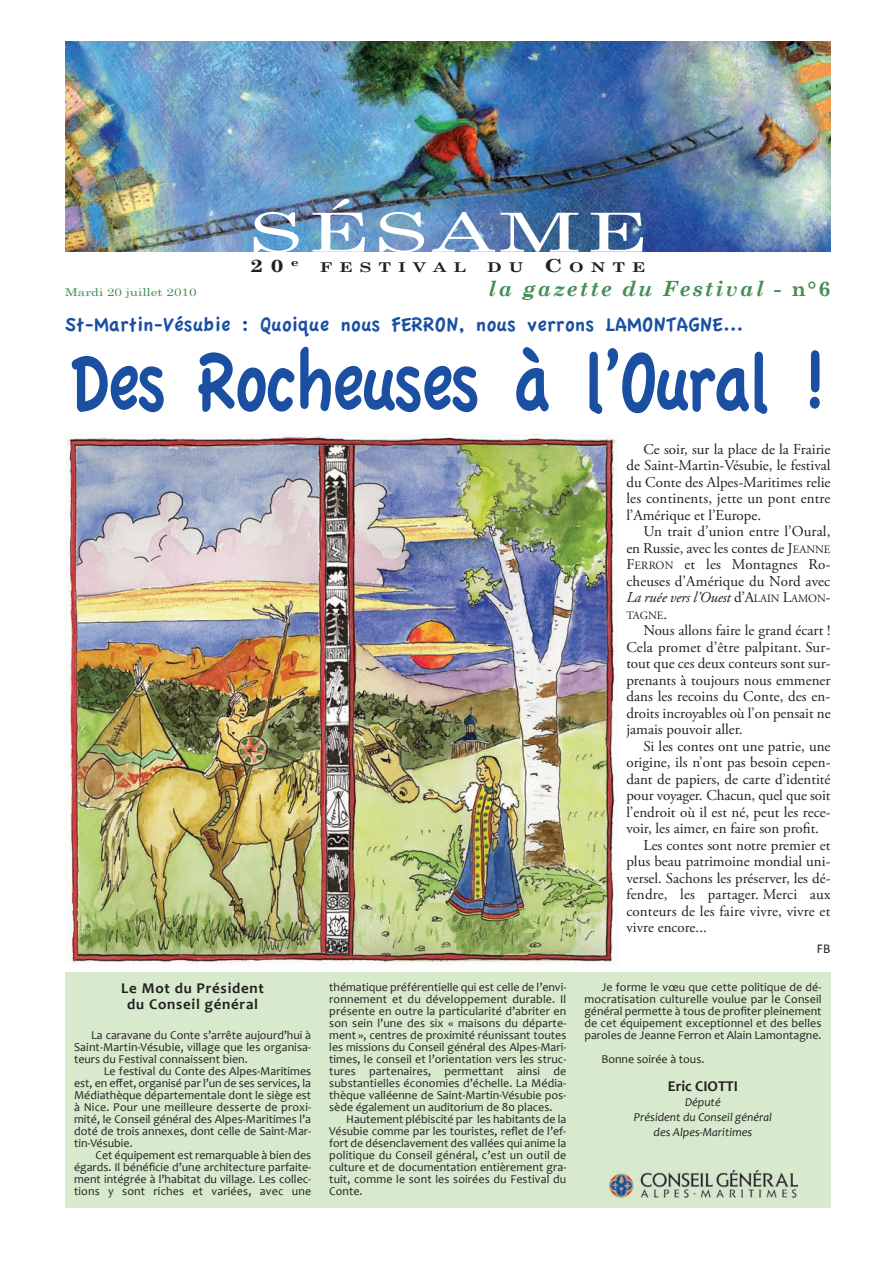
<style>
.page{position:relative;width:893px;height:1263px;background:#fff}
.page>*{position:absolute;margin:0;border:0;box-sizing:border-box;transform-origin:0 0}
.t1{font:86.4px "Apple Casual";letter-spacing:-.05em;color:#1a4fa2;scale:.83 1}
.t2{font:54px "Century Schoolbook";letter-spacing:.05em;color:#fff;scale:1.6 1}
.t3{font:21px "Apple Casual";color:#1a4fa2}
.t4{font:italic 700 21px "Century Schoolbook";letter-spacing:.1em;color:#458f55}
.t5{font:700 18px "Century Schoolbook";color:#231f20;scale:1.3 1}
.t6{font:15px/16.5px "Adobe Garamond Pro";color:#231f20;text-align:justify}
.t7{font:700 15px/16.5px "Candara";letter-spacing:.05em;color:#231f20;text-align:center}
.t8{font:700 15px "Candara";color:#231f20}
.t9{font:700 13.5px "Century Schoolbook";letter-spacing:.4em;color:#231f20;scale:1.3 1}
.t10{font:13.5px "Calibri";color:#231f20}
.t11{font:12px/12px "Candara";color:#231f20;text-align:justify}
.t12{font:italic 12px/15px "Candara";color:#231f20;text-align:center}
.t13{font:11.25px "Adobe Garamond Pro";letter-spacing:-.01em;color:#231f20}
.t14{font:10.8px "Century Schoolbook";color:#458f55;scale:1.25 1}
.s1{font-size:18px}
.s2{font-style:normal}
.s3{font-size:11.25px}
.s4{font-style:italic}
.s5{font-size:15px}
</style>
<div class="page">
<img style="left:65px;top:42px;width:765px;height:209px">
<div style="left:65px;top:973px;width:765px;height:235px;background:#d8eace"></div>
<img style="left:610px;top:1170px;width:187px;height:28px">
<img style="left:65px;top:434px;width:553px;height:530px">
<h2 class="t2" style="left:248px;top:199px;width:251px">SÉSAME</h2>
<p class="t9" style="left:320px;top:258px;width:114px">FESTIVAL</p>
<p class="t9" style="left:487px;top:258px;width:123px">DU <span class="s1">C</span>ONTE</p>
<h3 class="t5" style="left:250px;top:254px;width:39px">20<sup>E</sup></h3>
<p class="t14" style="left:65px;top:285px;width:107px">Mardi 20 juillet 2010</p>
<h3 class="t4" style="left:488px;top:276px;width:344px">la gazette du Festival - <span class="s2">N°6</span></h3>
<h3 class="t3" style="left:65px;top:314px;width:679px">St-Martin-Vésubie : Quoique nous FERRON, nous verrons LAMONTAGNE...</h3>
<h1 class="t1" style="left:69px;top:340px;width:913px">Des Rocheuses à l’Oural !</h1>
<p class="t7" style="left:121px;top:979px;width:144px">Le Mot du Président du Conseil général</p>
<p class="t11" style="left:74px;top:1029px;width:239px;text-indent:17px">La caravane du Conte s’arrête aujourd’hui à Saint-Martin-Vésubie, village que les organisa&shy;teurs du Festival connaissent bien.</p>
<p class="t11" style="left:74px;top:1065px;width:239px;text-indent:30px">Le festival du Conte des Alpes-Maritimes est, en effet, organisé par l’un de ses services, la Médiathèque départementale dont le siège est à Nice. Pour une meilleure desserte de proxi&shy;mité, le Conseil général des Alpes-Maritimes l’a doté de trois annexes, dont celle de Saint-Mar&shy;tin-Vésubie.</p>
<p class="t11" style="left:74px;top:1149px;width:239px;text-indent:21px">Cet équipement est remarquable à bien des égards. Il bénéficie d’une architecture parfaite&shy;ment intégrée à l’habitat du village. Les collec&shy;tions y sont riches et variées, avec une</p>
<p class="t11" style="left:329px;top:980px;width:239px">thématique préférentielle qui est celle de l’envi&shy;ronnement et du développement durable. Il présente en outre la particularité d’abriter en son sein l’une des six « maisons du départe&shy;ment », centres de proximité réunissant toutes les missions du Conseil général des Alpes-Mari&shy;times, le conseil et l’orientation vers les struc&shy;tures partenaires, permettant ainsi de substantielles économies d’échelle. La Média&shy;thèque valléenne de Saint-Martin-Vésubie pos&shy;sède également un auditorium de 80 places.</p>
<p class="t11" style="left:329px;top:1112px;width:239px;text-indent:17px">Hautement plébiscité par les habitants de la Vésubie comme par les touristes, reflet de l’ef&shy;fort de désenclavement des vallées qui anime la politique du Conseil général, c’est un outil de culture et de documentation entièrement gra&shy;tuit, comme le sont les soirées du Festival du Conte.</p>
<p class="t6" style="left:626px;top:442px;width:206px;text-indent:17px">Ce soir, sur la place de la Frairie de Saint-Martin-Vésubie, le festival du Conte des Alpes-Maritimes relie les continents, jette un pont entre l’Amérique et l’Europe.</p>
<p class="t6" style="left:626px;top:524px;width:206px;text-indent:17px">Un trait d’union entre l’Oural, en Russie, avec les contes de J<span class="s3">EAnnE </span>F<span class="s3">ERROn</span> et les Montagnes Ro&shy;cheuses d’Amérique du nord avec <span class="s4">La ruée vers l’Ouest</span> d’A<span class="s3">lAin</span> l<span class="s3">AMOn</span>-</p>
<p class="t13" style="left:626px;top:611px;width:42px">tAgnE<span class="s5">.</span></p>
<p class="t6" style="left:626px;top:623px;width:206px;text-indent:17px">nous allons faire le grand écart !<br>Cela promet d’être palpitant. Sur&shy;tout que ces deux conteurs sont sur&shy;prenants à toujours nous emmener dans les recoins du Conte, des en&shy;droits incroyables où l’on pensait ne jamais pouvoir aller.</p>
<p class="t6" style="left:643px;top:739px;width:189px">Si les contes ont une patrie, une</p>
<p class="t6" style="left:626px;top:755px;width:206px">origine, ils n’ont pas besoin cepen-</p>
<p class="t6" style="left:626px;top:772px;width:206px">dant de papiers, de carte d’identité</p>
<p class="t6" style="left:626px;top:788px;width:205px">pour voyager. Chacun, quel que soit</p>
<p class="t6" style="left:626px;top:805px;width:206px">l’endroit où il est né, peut les rece-</p>
<p class="t6" style="left:626px;top:821px;width:194px">voir, les aimer, en faire son profit.</p>
<p class="t6" style="left:643px;top:838px;width:189px">les contes sont notre premier et</p>
<p class="t6" style="left:626px;top:854px;width:206px">plus beau patrimoine mondial uni-</p>
<p class="t6" style="left:626px;top:871px;width:206px">versel. Sachons les préserver, les dé-</p>
<p class="t6" style="left:626px;top:887px;width:206px">fendre, les partager. Merci aux</p>
<p class="t6" style="left:626px;top:904px;width:205px">conteurs de les faire vivre, vivre et</p>
<p class="t6" style="left:626px;top:920px;width:82px">vivre encore...</p>
<p class="t10" style="left:817px;top:940px;width:15px">FB</p>
<p class="t11" style="left:584px;top:980px;width:239px;text-indent:17px">Je forme le vœu que cette politique de dé&shy;mocratisation culturelle voulue par le Conseil général permette à tous de profiter pleinement de cet équipement exceptionnel et des belles paroles de Jeanne Ferron et Alain Lamontagne.</p>
<p class="t11" style="left:601px;top:1052px;width:104px">Bonne soirée à tous.</p>
<p class="t8" style="left:668px;top:1076px;width:72px">Eric CIOTTI</p>
<p class="t12" style="left:634px;top:1094px;width:139px">Député<br>Président du Conseil général des Alpes-Maritimes</p>
</div>
